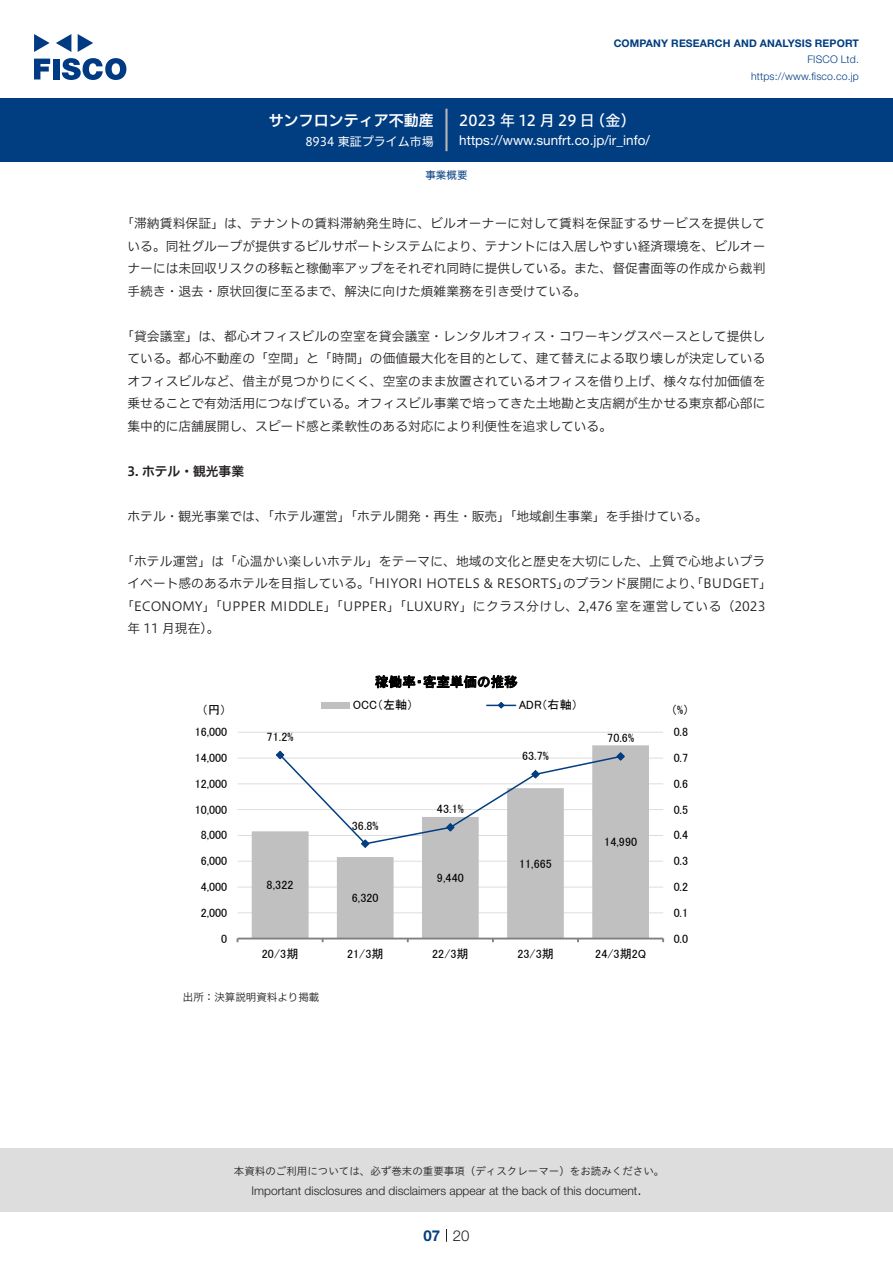
<style>
.page{position:relative;width:893px;height:1263px;background:#fff}
.page>*{position:absolute;margin:0;border:0;box-sizing:border-box;transform-origin:0 0}
.t1{font:15px "Hiragino UD Sans F Std N W5";letter-spacing:.01em;color:#fff}
.t2{font:15px "Hiragino UD Sans F Std N W6";color:#fff}
.t3{font:300 15px "Helvetica Neue LT Std";color:#231f20}
.t4{font:700 15px "Helvetica Neue LT Std";color:#003d81}
.t5{font:13.5px "Helvetica Neue LT Std";color:#fff}
.t6{font:13.5px "MS P Gothic";color:#000}
.本文{font:12.75px/22.5px "Hiragino UD Sans F Std N W3";color:#231f20;text-align:justify}
.小タイトル{font:12.75px "Hiragino UD Sans F Std N W6";color:#231f20}
.t7{font:12.15px "MS P Gothic";letter-spacing:.005em;color:#000}
.t8{font:12px "MS P Gothic";letter-spacing:.005em;color:#000}
.t9{font:300 12px "Helvetica Neue LT Std";color:#231f20}
.t10{font:12px "Hiragino UD Sans F Std N W4";color:#fff}
.t11{font:10.5px "Hiragino UD Sans Std W3";color:#231f20}
.t12{font:700 10.5px "Helvetica Neue LT Std";letter-spacing:.015em;color:#003d81}
.t13{font:300 10.5px/16.5px "Helvetica Neue LT Std";letter-spacing:.015em;color:#003d81;text-align:right}
.表組み基本スタイル{font:10.5px "Hiragino UD Sans F Std N W3";color:#231f20}
.ヘッダー{font:10.5px "Hiragino UD Sans F Std N W4";color:#003d81}
</style>
<div class="page">
<div style="left:0;top:1148px;width:893px;height:64px;background:#ddd"></div>
<svg style="left:34px;top:59px;width:16px;height:20px"></svg>
<div style="left:53px;top:59px;width:6px;height:20px;background:#003a83"></div>
<svg style="left:62px;top:58px;width:64px;height:22px"></svg>
<svg style="left:34px;top:34px;width:16px;height:18px"></svg>
<svg style="left:78px;top:34px;width:15px;height:18px"></svg>
<svg style="left:56px;top:34px;width:15px;height:18px"></svg>
<div style="left:0;top:98px;width:893px;height:64px;background:#003d81"></div>
<hr style="left:445px;top:109px;width:3px;height:42px;background:#b5b5b6">
<svg style="left:446px;top:1229px;width:1px;height:13px"></svg>
<hr style="left:237px;top:912px;width:426px;height:1px;background:#ddd">
<hr style="left:237px;top:887px;width:426px;height:1px;background:#ddd">
<hr style="left:237px;top:861px;width:426px;height:1px;background:#ddd">
<hr style="left:237px;top:835px;width:426px;height:1px;background:#ddd">
<hr style="left:237px;top:809px;width:426px;height:1px;background:#ddd">
<hr style="left:237px;top:783px;width:426px;height:1px;background:#ddd">
<hr style="left:237px;top:758px;width:426px;height:1px;background:#ddd">
<hr style="left:237px;top:732px;width:426px;height:1px;background:#ddd">
<svg style="left:252px;top:745px;width:397px;height:193px;fill:#c0c0c0"></svg>
<hr style="left:237px;top:938px;width:426px;height:1px;background:#808080">
<svg style="left:275px;top:750px;width:350px;height:98px"></svg>
<div style="left:321px;top:702px;width:29px;height:6px;background:#c0c0c0"></div>
<svg style="left:487px;top:702px;width:29px;height:7px"></svg>
<p class="t2" style="left:269px;top:109px;width:167px">サンフロンティア不動産</p>
<p class="t10" style="left:305px;top:132px;width:130px">8934 東証プライム市場</p>
<p class="t12" style="left:614px;top:37px;width:247px">COMPANY RESEARCH AND ANALYSIS REPORT</p>
<p class="t13" style="left:751px;top:51px;width:109px">FISCO Ltd. https://www.fisco.co j p.</p>
<p class="t1" style="left:590px;top:109px;width:47px">（金(</p>
<p class="t1" style="left:459px;top:109px;width:137px">2023 年 12 月 29 日</p>
<p class="t5" style="left:459px;top:132px;width:192px">https://www.sunfrt.co j p. _i r/ info/</p>
<p class="ヘッダー" style="left:425px;top:167px;width:43px">事業概要</p>
<p class="本文" style="left:128px;top:211px;width:639px;text-indent:-6px">「滞納賃料保証」は、テナントの賃料滞納発生時に、ビルオーナーに対して賃料を保証するサービスを提供している。同社グループが提供するビルサポートシステムにより、テナントには入居しやすい経済環境を、ビルオーナーには未回収リスクの移転と稼働率アップをそれぞれ同時に提供している。また、督促書面等の作成から裁判手続き・退去・原状回復に至るまで、解決に向けた煩雑業務を引き受けている。</p>
<p class="本文" style="left:128px;top:324px;width:639px;text-indent:-6px">「貸会議室」は、都心オフィスビルの空室を貸会議室・レンタルオフィス・コワーキングスペースとして提供している。都心不動産の「空間」と「時間」の価値最大化を目的として、建て替えによる取り壊しが決定しているオフィスビルなど、借主が見つかりにくく、空室のまま放置されているオフィスを借り上げ、様々な付加価値を乗せることで有効活用につなげている。オフィスビル事業で培ってきた土地勘と支店網が生かせる東京都心部に集中的に店舗展開し、スピード感と柔軟性のある対応により利便性を追求している。</p>
<p class="小タイトル" style="left:128px;top:461px;width:118px">3. ホテル・観光事業</p>
<p class="本文" style="left:128px;top:504px;width:582px">ホテル・観光事業では、「ホテル運営」「ホテル開発・再生・販売」「地域創生事業」を手掛けている。</p>
<p class="本文" style="left:563px;top:549px;width:210px;text-indent:-442px">「ホテル運営」は「心温かい楽しいホテル」をテーマに、地域の文化と歴史を大切にした、上質で心地よいプラのブランド展開により、「BUDGET「</p>
<p class="本文" style="left:128px;top:571px;width:443px">イベート感のあるホテルを目指している。「HIYORI HOTELS &amp; RESORTS」</p>
<p class="本文" style="left:121px;top:594px;width:646px">「ECONOMY」「UPPER MIDDLE」「UPPER」「LUXURY」にクラス分けし、2,476 室を運営している)2023</p>
<p class="本文" style="left:128px;top:616px;width:94px">年 11 月現在。(</p>
<p class="t6" style="left:375px;top:675px;width:144px">稼働率・客室単価の推移</p>
<p class="t8" style="left:202px;top:703px;width:26px">円（ (</p>
<p class="t8" style="left:353px;top:699px;width:62px">OCC（左軸）</p>
<p class="t8" style="left:519px;top:699px;width:61px">ADR（右軸(</p>
<p class="t8" style="left:671px;top:703px;width:20px">(%)</p>
<p class="t8" style="left:195px;top:726px;width:34px">16,000</p>
<p class="t8" style="left:267px;top:731px;width:28px">71.2%</p>
<p class="t8" style="left:607px;top:732px;width:28px">70.6%</p>
<p class="t8" style="left:674px;top:726px;width:16px">0.8</p>
<p class="t8" style="left:195px;top:752px;width:34px">14,000</p>
<p class="t8" style="left:522px;top:750px;width:28px">63.7%</p>
<p class="t8" style="left:674px;top:752px;width:16px">0.7</p>
<p class="t8" style="left:195px;top:777px;width:34px">12,000</p>
<p class="t8" style="left:674px;top:777px;width:16px">0.6</p>
<p class="t8" style="left:195px;top:803px;width:34px">10,000</p>
<p class="t7" style="left:437px;top:803px;width:28px">43.1%</p>
<p class="t8" style="left:674px;top:803px;width:16px">0.5</p>
<p class="t8" style="left:201px;top:829px;width:28px">8,000</p>
<p class="t8" style="left:352px;top:819px;width:28px">36.8%</p>
<p class="t7" style="left:604px;top:836px;width:34px">14,990</p>
<p class="t8" style="left:674px;top:829px;width:16px">0.4</p>
<p class="t8" style="left:201px;top:855px;width:28px">6,000</p>
<p class="t8" style="left:519px;top:857px;width:34px">11,665</p>
<p class="t8" style="left:674px;top:855px;width:16px">0.3</p>
<p class="t8" style="left:201px;top:881px;width:28px">4,000</p>
<p class="t8" style="left:267px;top:879px;width:28px">8,322</p>
<p class="t8" style="left:352px;top:892px;width:28px">6,320</p>
<p class="t8" style="left:437px;top:872px;width:28px">9,440</p>
<p class="t8" style="left:674px;top:881px;width:16px">0.2</p>
<p class="t8" style="left:201px;top:906px;width:28px">2,000</p>
<p class="t8" style="left:674px;top:906px;width:16px">0.1</p>
<p class="t8" style="left:221px;top:932px;width:8px">0</p>
<p class="t8" style="left:674px;top:932px;width:16px">0.0</p>
<p class="t8" style="left:262px;top:948px;width:38px">20/3期</p>
<p class="t8" style="left:347px;top:948px;width:38px">21/3期</p>
<p class="t8" style="left:432px;top:948px;width:38px">22/3期</p>
<p class="t8" style="left:517px;top:948px;width:38px">23/3期</p>
<p class="t8" style="left:595px;top:948px;width:52px">24/3期 Q2</p>
<p class="表組み基本スタイル" style="left:183px;top:989px;width:138px">出所：決算説明資料より掲載</p>
<p class="t11" style="left:234px;top:1163px;width:432px">本資料のご利用については、必ず巻末の重要事項（ディスクレーマー）をお読みください。</p>
<p class="t3" style="left:637px;top:1180px;width:6px">.</p>
<p class="t9" style="left:251px;top:1183px;width:387px">Important disclosures and disclaimers appear at the back of this document</p>
<p class="t4" style="left:423px;top:1226px;width:18px">07</p>
<p class="t3" style="left:453px;top:1226px;width:18px">20</p>
</div>
